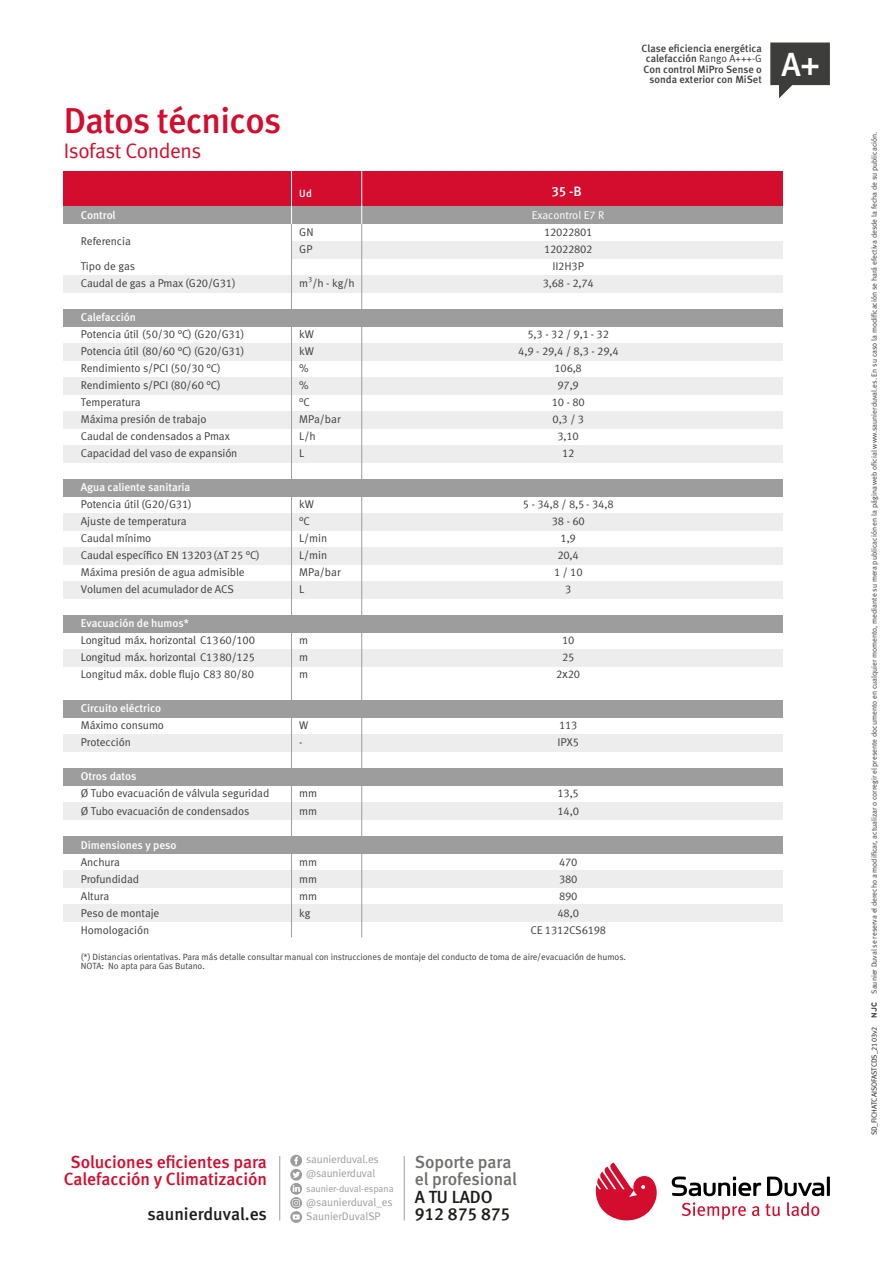
<style>
.page{position:relative;width:894px;height:1263px;background:#fff}
.page>*{position:absolute;margin:0;border:0;box-sizing:border-box;transform-origin:0 0}
.t1{font:36px "Meta Medium LF";letter-spacing:-.02em;color:#d40c2d}
.t2{font:33.45px "Meta Medium LF";color:#fff}
.t3{font:21px "Meta Normal LF";letter-spacing:-.02em;color:#d40c2d}
.t4{font:17.55px/17.5px "Meta Medium LF";letter-spacing:-.005em;color:#d40c2d;text-align:center}
.t5{font:17.55px/17.5px "Meta Medium LF";letter-spacing:-.005em;color:#1d1d1b}
.t6{font:17.55px/17.5px "Meta Medium LF";letter-spacing:-.005em;color:#6f6f6e}
.t7{font:13.5px "Meta Medium LF Caps";color:#fff}
.t8{font:11.25px/17.1px "Meta Normal LF";letter-spacing:-.01em;color:#3d3d3c}
.t9{font:11.25px/17.1px "Meta Normal LF Caps";letter-spacing:-.02em;color:#3d3d3c;text-align:center}
.t10{font:11.25px "Meta Medium LF";letter-spacing:-.005em;color:#fff}
.t11{font:11.25px "Meta Normal LF";letter-spacing:-.005em;color:#fff}
.t12{font:10.95px/14.4px "Meta Normal LF";letter-spacing:-.005em;color:#9d9c9c}
.t13{font:10.5px/10.5px "Meta Medium LF";color:#3d3d3c;text-align:right}
.t14{font:10.5px "Meta Medium LF";color:#fff}
.t15{font:9.6px "Meta Normal LF";letter-spacing:-.005em;color:#9d9c9c}
.t16{font:9px/9px "Meta Normal LF";letter-spacing:-.005em;color:#3d3d3c}
.t17{font:7.5px "Meta Normal LF";color:#3c3b3b}
.s1{font-family:"Meta Normal LF Caps"}
.s2{font-family:"Meta Normal LF"}
.s3{color:#1d1d1b}
.s4{font-family:"Interstate OT";font-weight:700}
</style>
<div class="page">
<hr style="left:279px;top:1156px;width:1px;height:64px;background:#9d9d9d">
<hr style="left:404px;top:1156px;width:1px;height:64px;background:#9d9d9d">
<svg style="left:681px;top:1202px;width:64px;height:18px"></svg>
<svg style="left:752px;top:1206px;width:7px;height:10px"></svg>
<svg style="left:765px;top:1204px;width:14px;height:12px"></svg>
<svg style="left:787px;top:1202px;width:32px;height:14px"></svg>
<svg style="left:671px;top:1176px;width:89px;height:20px"></svg>
<svg style="left:767px;top:1177px;width:56px;height:19px"></svg>
<hr style="left:826px;top:1177px;width:3px;height:19px;background:#020000">
<svg style="left:595px;top:1162px;width:62px;height:58px"></svg>
<svg style="left:290px;top:1211px;width:12px;height:12px"></svg>
<svg style="left:292px;top:1214px;width:7px;height:6px"></svg>
<div style="left:290px;top:1155px;width:12px;height:11px;background:#9d9c9c;border-radius:50%"></div>
<svg style="left:294px;top:1157px;width:4px;height:7px"></svg>
<svg style="left:290px;top:1197px;width:12px;height:12px"></svg>
<svg style="left:292px;top:1199px;width:8px;height:8px"></svg>
<div style="left:290px;top:1169px;width:12px;height:11px;background:#9d9c9c;border-radius:50%"></div>
<svg style="left:292px;top:1172px;width:8px;height:6px"></svg>
<svg style="left:290px;top:1183px;width:12px;height:12px"></svg>
<svg style="left:292px;top:1185px;width:8px;height:7px"></svg>
<svg style="left:770px;top:43px;width:59px;height:55px"></svg>
<div style="left:64px;top:649px;width:718px;height:17px;background:#ededed"></div>
<div style="left:64px;top:734px;width:718px;height:17px;background:#ededed"></div>
<div style="left:64px;top:802px;width:718px;height:17px;background:#ededed"></div>
<div style="left:64px;top:870px;width:718px;height:17px;background:#ededed"></div>
<div style="left:64px;top:904px;width:718px;height:17px;background:#ededed"></div>
<div style="left:291px;top:241px;width:491px;height:17px;background:#ededed"></div>
<div style="left:64px;top:275px;width:718px;height:17px;background:#ededed"></div>
<div style="left:64px;top:343px;width:718px;height:17px;background:#ededed"></div>
<div style="left:64px;top:377px;width:718px;height:17px;background:#ededed"></div>
<div style="left:64px;top:411px;width:718px;height:17px;background:#ededed"></div>
<div style="left:64px;top:445px;width:718px;height:17px;background:#ededed"></div>
<div style="left:64px;top:513px;width:718px;height:17px;background:#ededed"></div>
<div style="left:64px;top:547px;width:718px;height:17px;background:#ededed"></div>
<div style="left:64px;top:581px;width:718px;height:17px;background:#ededed"></div>
<div style="left:64px;top:205px;width:718px;height:19px;background:#9d9d9d"></div>
<div style="left:64px;top:171px;width:718px;height:34px;background:#d40c2d"></div>
<div style="left:64px;top:700px;width:718px;height:17px;background:#9d9d9d"></div>
<div style="left:64px;top:479px;width:718px;height:17px;background:#9d9d9d"></div>
<div style="left:64px;top:309px;width:718px;height:17px;background:#9d9d9d"></div>
<div style="left:64px;top:768px;width:718px;height:17px;background:#9d9d9d"></div>
<div style="left:64px;top:615px;width:718px;height:17px;background:#9d9d9d"></div>
<div style="left:64px;top:836px;width:718px;height:17px;background:#9d9d9d"></div>
<hr style="left:291px;top:205px;width:1px;height:732px;background:#9d9d9d">
<hr style="left:291px;top:171px;width:1px;height:34px;background:#fff">
<hr style="left:361px;top:205px;width:1px;height:732px;background:#9d9d9d">
<hr style="left:361px;top:171px;width:1px;height:34px;background:#fff">
<svg style="left:361px;top:205px;width:1px;height:19px"></svg>
<svg style="left:291px;top:205px;width:1px;height:19px"></svg>
<h1 class="t1" style="left:64px;top:104px;width:219px">Datos técnicos</h1>
<h3 class="t3" style="left:64px;top:141px;width:139px">Isofast Condens</h3>
<p class="t14" style="left:299px;top:189px;width:14px">Ud</p>
<p class="t7" style="left:551px;top:186px;width:32px">35 -B</p>
<p class="t10" style="left:81px;top:210px;width:36px">Control</p>
<p class="t11" style="left:531px;top:210px;width:74px">Exacontrol E<span class="s1">7</span> R</p>
<p class="t9" style="left:542px;top:224px;width:53px">12022801<br>12022802<br>II2H3P<br>3,68 - 2,74</p>
<p class="t8" style="left:81px;top:233px;width:51px">Referencia</p>
<p class="t8" style="left:299px;top:224px;width:16px">GN<br>GP</p>
<p class="t8" style="left:299px;top:275px;width:57px">m<sup>3</sup>/h - kg/h</p>
<p class="t8" style="left:81px;top:258px;width:156px">Tipo de gas<br>Caudal de gas a Pmax (G20/G31)</p>
<p class="t10" style="left:81px;top:312px;width:56px">Calefacción</p>
<p class="t8" style="left:81px;top:326px;width:165px">Potencia útil (50/30 °C) (G20/G31)<br>Potencia útil (80/60 °C) (G20/G31)<br>Rendimiento s/PCI (50/30 °C)<br>Rendimiento s/PCI (80/60 °C)<br>Temperatura<br>Máxima presión de trabajo<br>Caudal de condensados a Pmax<br>Capacidad del vaso de expansión</p>
<p class="t10" style="left:81px;top:482px;width:111px">Agua caliente sanitaria</p>
<p class="t8" style="left:81px;top:496px;width:180px">Potencia útil (G20/G31)<br>Ajuste de temperatura<br>Caudal mínimo<br>Caudal específico EN 13203( T 25 °C)<br>Máxima presión de agua admisible<br>Volumen del acumulador de ACS</p>
<p class="t10" style="left:81px;top:618px;width:109px">Evacuación de humos*</p>
<p class="t8" style="left:81px;top:632px;width:176px;text-align:justify">Longitud máx. horizontal C1360/100<br>Longitud máx. horizontal C1380/125<br>Longitud máx. doble flujo C83 80/80</p>
<p class="t10" style="left:81px;top:703px;width:82px">Circuito eléctrico</p>
<p class="t8" style="left:81px;top:717px;width:85px">Máximo consumo<br>Protección</p>
<p class="t10" style="left:81px;top:771px;width:57px">Otros datos</p>
<p class="t8" style="left:81px;top:786px;width:190px">Ø Tubo evacuación de válvula seguridad<br>Ø Tubo evacuación de condensados</p>
<p class="t10" style="left:81px;top:839px;width:97px">Dimensiones y peso</p>
<p class="t8" style="left:81px;top:854px;width:80px">Anchura<br>Profundidad<br>Altura<br>Peso de montaje<br>Homologación</p>
<p class="t9" style="left:518px;top:326px;width:102px">5,3 - 32 / 9,1- 32<br>4,9 - 29,4 / 8,3 - 29,4<br>106,8<br>97,9<br>10 - 80<br>0,3 / 3<br>3,10<br>12</p>
<p class="t8" style="left:299px;top:326px;width:43px">kW<br>kW<br>%<br>%<br>°C<br>MPa/bar<br>L/h<br>L</p>
<p class="t9" style="left:522px;top:496px;width:92px">5 - 34,8 / 8,5 - 34,8<br>38 - 60<br>1,9<br>20,4<br>1/10<br>3</p>
<p class="t8" style="left:299px;top:496px;width:43px">kW<br>°C<br>L/min<br>L/min<br>MPa/bar<br>L</p>
<p class="t9" style="left:556px;top:632px;width:25px">10<br>25<br>2x20</p>
<p class="t8" style="left:299px;top:632px;width:11px;text-align:justify">m m m</p>
<p class="t8" style="left:299px;top:717px;width:11px">W -</p>
<p class="t9" style="left:557px;top:717px;width:23px;text-align:left">113<br>IPX5</p>
<p class="t9" style="left:557px;top:786px;width:23px;text-align:left">13,5<br>14,0</p>
<p class="t8" style="left:299px;top:785px;width:19px">mm mm</p>
<p class="t9" style="left:530px;top:854px;width:77px">470<br>380<br>890<br>48,0<br>CE 1312CS6198</p>
<p class="t16" style="left:81px;top:952px;width:546px">(*) Distancias orientativas. Para más detalle consultar manual con instrucciones de montaje del conducto de toma de aire/evacuación de humos.<br>NOTA: No apta para Gas Butano.</p>
<p class="t8" style="left:299px;top:854px;width:19px;text-align:justify">mm mm mm kg</p>
<p class="t13" style="left:641px;top:44px;width:122px">Clase eficiencia energética calefacción <span class="s2">Rango A+++-G<br></span>Con control MiPro Sense o sonda exterior con MiSet</p>
<h2 class="t2" style="left:781px;top:49px;width:40px">A+</h2>
<h3 class="t4" style="left:64px;top:1154px;width:205px">Soluciones eficientes para<br>Calefacción y Climatización</h3>
<h3 class="t5" style="left:147px;top:1206px;width:121px">saunierduval.es</h3>
<p class="t12" style="left:306px;top:1152px;width:74px">saunierduval.es @saunierduval</p>
<p class="t15" style="left:306px;top:1184px;width:89px">saunier-duval-espana</p>
<p class="t12" style="left:306px;top:1195px;width:88px">@saunierduval_es<br>SaunierDuvalSP</p>
<h3 class="t6" style="left:414px;top:1154px;width:104px">Soporte para el profesional</h3>
<h3 class="t5" style="left:414px;top:1189px;width:97px">A TU LADO<br>912 875 875</h3>
<p class="t17" style="left:870px;top:1135px;width:1005px;rotate:-90deg"><span class="s3">SD_FICHATCAISOFASTCDS_2103v2</span> <span class="s4">NJC</span> Saunier Duval se reserva el derecho a modificar, actualizar o corregir el presente documento en cualquier momento, mediante su mera publicación en la página web oficial www.saunierduval.es. En su caso la modificación se hará efectiva desde la fecha de su publicación.</p>
</div>
